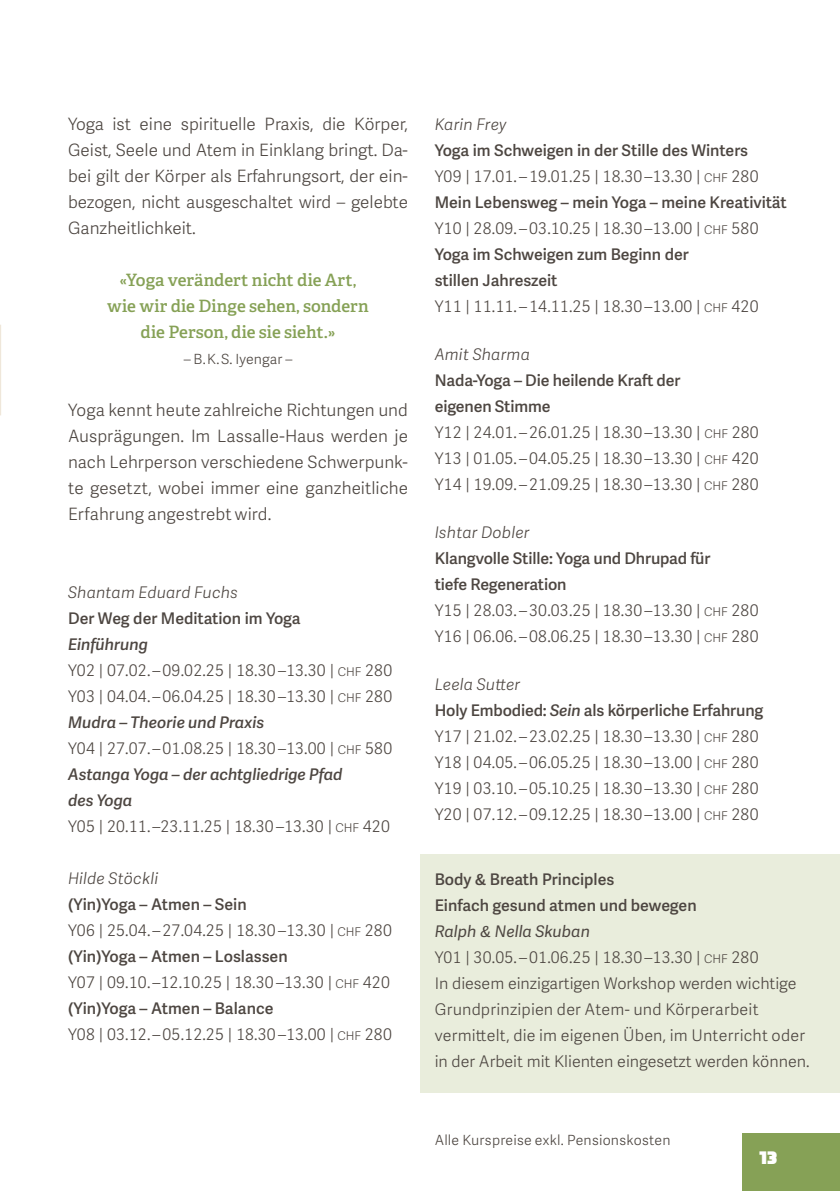
<style>
.page{position:relative;width:840px;height:1191px;background:#fff}
.page>*{position:absolute;margin:0;border:0;box-sizing:border-box;transform-origin:0 0}
.t1{font:18px "Alfarn";color:#fff}
.t2{font:300 17px/26px "Adelle Sans";color:#4d4641;text-align:justify}
.t3{font:600 17px/26px "Adelle";color:#86a156;text-align:center}
.t4{font:300 16px/26px "Adelle Sans";color:#4d4641}
.t5{font:600 16px/26px "Adelle Sans";color:#4d4641}
.t6{font:italic 300 16px "Adelle Sans";letter-spacing:.01em;color:#4d4641}
.t7{font:300 14px "Adelle Sans";letter-spacing:.015em;color:#4d4641}
.s1{font-weight:600;font-style:italic}
.s2{font-size:12px}
.s3{font-weight:600}
.s4{font-weight:300}
.s5{font-weight:300;font-size:12px}
.s6{font-style:italic}
.s7{font-weight:400;font-style:italic}
</style>
<div class="page">
<div style="left:741px;top:1134px;width:98px;height:57px;background:#86a156"></div>
<svg style="left:0;top:325px;width:1px;height:90px"></svg>
<div style="left:420px;top:854px;width:419px;height:238px;background:#e9eddc"></div>
<p class="t2" style="left:68px;top:110px;width:341px">Yoga ist eine spirituelle Praxis, die Körper, Geist, Seele und Atem in Einklang bringt. Da&shy;bei gilt der Körper als Erfahrungsort, der ein&shy;bezogen, nicht ausgeschaltet wird – gelebte Ganzheitlichkeit.</p>
<p class="t3" style="left:107px;top:267px;width:263px">«Yoga verändert nicht die Art, wie wir die Dinge sehen, sondern die Person, die sie sieht.»</p>
<p class="t7" style="left:184px;top:349px;width:110px">– B. K. S. Iyengar –</p>
<p class="t2" style="left:68px;top:396px;width:341px">Yoga kennt heute zahlreiche Richtungen und Ausprägungen. Im Lassalle-Haus werden je nach Lehrperson verschiedene Schwerpunk&shy;te gesetzt, wobei immer eine ganzheitliche Erfahrung angestrebt wird.</p>
<p class="t6" style="left:68px;top:581px;width:171px">Shantam Eduard Fuchs</p>
<p class="t5" style="left:68px;top:606px;width:234px">Der Weg der Meditation im Yoga</p>
<p class="t4" style="left:68px;top:631px;width:326px"><span class="s1">Einführung<br></span>Y02 | 07.02. – 09.02.25 | 18.30 –13.30 | <span class="s2">CHF</span> 280<br>Y03 | 04.04. – 06.04.25 | 18.30 –13.30 | <span class="s2">CHF</span> 280<br><span class="s1">Mudra – Theorie und Praxis<br></span>Y04 | 27.07. – 01.08.25 | 18.30 –13.00 | <span class="s2">CHF</span> 580<br><span class="s1">Astanga Yoga – der achtgliedrige Pfad<br>des Yoga<br></span>Y05 | 20.11. –23.11.25 | 18.30 –13.30 | <span class="s2">CHF</span> 420</p>
<p class="t6" style="left:68px;top:867px;width:92px">Hilde Stöckli</p>
<p class="t4" style="left:68px;top:891px;width:325px"><span class="s3">(Yin)Yoga – Atmen – Sein<br></span>Y06 | 25.04. – 27.04.25 | 18.30 –13.30 | <span class="s2">CHF</span> 280 <span class="s3">(Yin)Yoga – Atmen – Loslassen<br></span>Y07 | 09.10. –12.10.25 | 18.30 –13.30 | <span class="s2">CHF</span> 420 <span class="s3">(Yin)Yoga – Atmen – Balance<br></span>Y08 | 03.12. – 05.12.25 | 18.30 –13.00 | <span class="s2">CHF</span> 280</p>
<p class="t6" style="left:434px;top:112px;width:73px">Karin Frey</p>
<p class="t5" style="left:434px;top:137px;width:353px">Yoga im Schweigen in der Stille des Winters<br><span class="s4">Y09 | 17.01. – 19.01.25 | 18.30 –13.30 |</span> <span class="s5">CHF</span> <span class="s4">280<br></span>Mein Lebensweg – mein Yoga – meine Kreativität <span class="s4">Y10 | 28.09. – 03.10.25 | 18.30 –13.00 |</span> <span class="s5">CHF</span> <span class="s4">580<br></span>Yoga im Schweigen zum Beginn der<br>stillen Jahreszeit<br><span class="s4">Y11 | 11.11. – 14.11.25 | 18.30 –13.00 |</span> <span class="s5">CHF</span> <span class="s4">420</span></p>
<p class="t6" style="left:434px;top:342px;width:97px">Amit Sharma</p>
<p class="t4" style="left:434px;top:366px;width:326px"><span class="s3">Nada-Yoga – Die heilende Kraft der<br>eigenen Stimme<br></span>Y12 | 24.01. – 26.01.25 | 18.30 –13.30 | <span class="s2">CHF</span> 280<br>Y13 | 01.05. – 04.05.25 | 18.30 –13.30 | <span class="s2">CHF</span> 420<br>Y14 | 19.09. – 21.09.25 | 18.30 –13.30 | <span class="s2">CHF</span> 280</p>
<p class="t6" style="left:434px;top:520px;width:96px">Ishtar Dobler</p>
<p class="t4" style="left:434px;top:544px;width:325px"><span class="s3">Klangvolle Stille: Yoga und Dhrupad für<br>tiefe Regeneration<br></span>Y15 | 28.03. – 30.03.25 | 18.30 –13.30 | <span class="s2">CHF</span> 280<br>Y16 | 06.06. – 08.06.25 | 18.30 –13.30 | <span class="s2">CHF</span> 280</p>
<p class="t4" style="left:434px;top:670px;width:330px"><span class="s6">Leela Sutter<br></span><span class="s3">Holy Embodied:</span> <span class="s1">Sein</span> <span class="s3">als körperliche Erfahrung </span>Y17 | 21.02. – 23.02.25 | 18.30 –13.30 | <span class="s2">CHF</span> 280<br>Y18 | 04.05. – 06.05.25 | 18.30 –13.00 | <span class="s2">CHF</span> 280<br>Y19 | 03.10. – 05.10.25 | 18.30 –13.30 | <span class="s2">CHF</span> 280<br>Y20 | 07.12. – 09.12.25 | 18.30 –13.00 | <span class="s2">CHF</span> 280</p>
<p class="t5" style="left:434px;top:866px;width:263px">Body &amp; Breath Principles<br>Einfach gesund atmen und bewegen</p>
<p class="t4" style="left:434px;top:917px;width:376px"><span class="s7">Ralph &amp; Nella Skuban<br></span>Y01 | 30.05. – 01.06.25 | 18.30 –13.30 | <span class="s2">CHF</span> 280<br>In diesem einzigartigen Workshop werden wichtige Grundprinzipien der Atem- und Körperarbeit vermittelt, die im eigenen Üben, im Unterricht oder in der Arbeit mit Klienten eingesetzt werden können.</p>
<p class="t7" style="left:434px;top:1129px;width:237px">Alle Kurspreise exkl. Pensionskosten</p>
<p class="t1" style="left:758px;top:1147px;width:20px">13</p>
</div>
